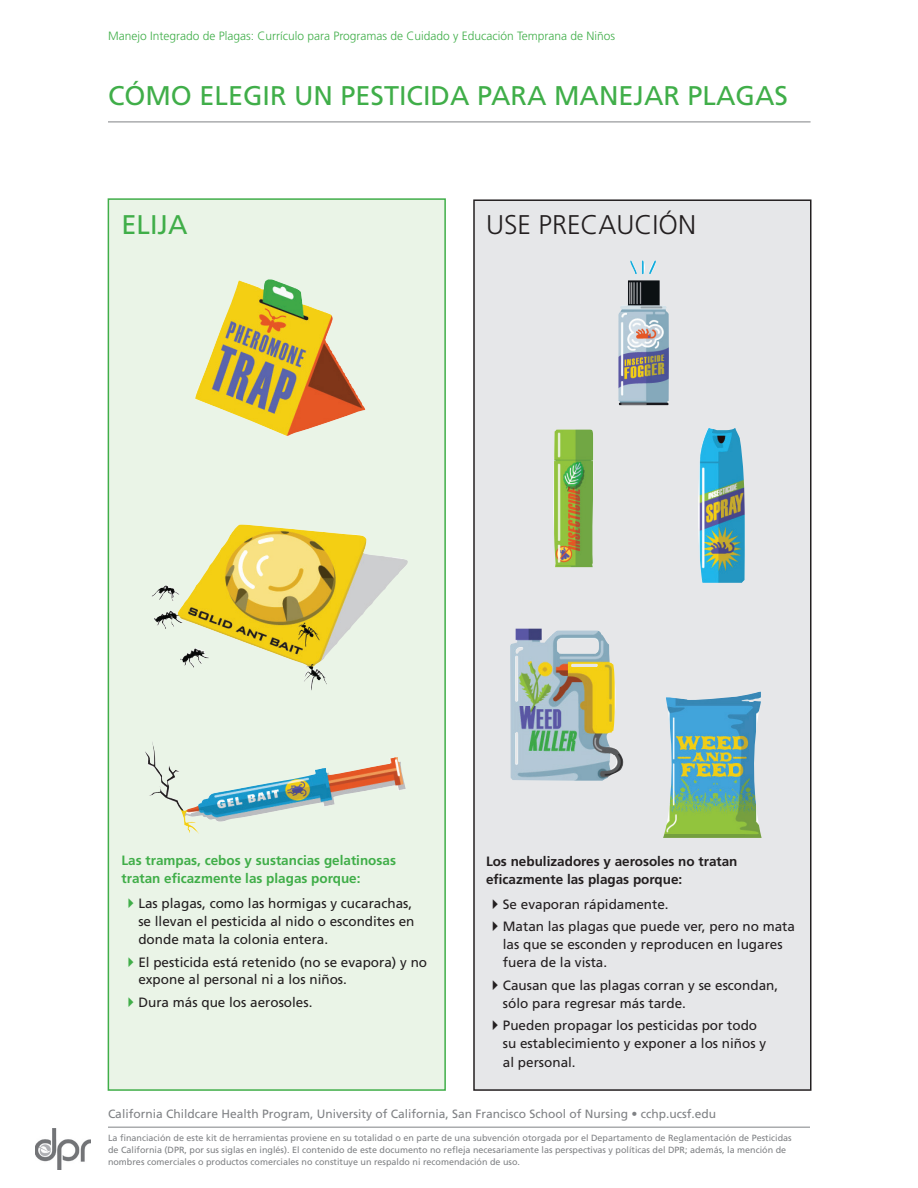
<style>
.page{position:relative;width:918px;height:1188px;background:#fff}
.page>*{position:absolute;margin:0;border:0;box-sizing:border-box;transform-origin:0 0}
.t1{font:27px "Frutiger";color:#40ae49}
.t2{font:300 27px "Frutiger";color:#231f20}
.t3{font:13.5px/18px "Frutiger";color:#231f20}
.t4{font:700 13.5px/18px "Frutiger";color:#40ae49}
.t5{font:700 13.5px/18px "Frutiger";color:#231f20}
.t6{font:12px "Frutiger";color:#808285}
.t7{font:300 12px "Frutiger";color:#40ae49}
.t8{font:9px/12px "Frutiger";color:#808285}
</style>
<div class="page">
<div style="left:108px;top:198px;width:338px;height:893px;background:#eaf4e7;border:2px solid #40ae49"></div>
<hr style="left:108px;top:122px;width:703px;height:1px;background:#808285">
<img style="left:195px;top:280px;width:170px;height:156px">
<img style="left:152px;top:525px;width:256px;height:165px">
<img style="left:145px;top:742px;width:261px;height:92px">
<div style="left:474px;top:200px;width:337px;height:890px;background:#e6e7e9"></div>
<div style="left:473px;top:199px;width:339px;height:892px;border:2px solid #231f20"></div>
<img style="left:618px;top:260px;width:51px;height:145px">
<img style="left:553px;top:430px;width:41px;height:137px">
<img style="left:510px;top:629px;width:114px;height:152px">
<img style="left:663px;top:692px;width:99px;height:146px">
<img style="left:698px;top:428px;width:47px;height:155px">
<hr style="left:108px;top:1127px;width:702px;height:1px;background:#808285">
<img style="left:35px;top:1129px;width:55px;height:41px">
<p class="t7" style="left:108px;top:30px;width:509px">Manejo Integrado de Plagas: Currículo para Programas de Cuidado y Educación Temprana de Niños</p>
<h1 class="t1" style="left:108px;top:80px;width:682px">CÓMO ELEGIR UN PESTICIDA PARA MANEJAR PLAGAS</h1>
<h1 class="t1" style="left:122px;top:209px;width:68px">ELIJA</h1>
<h1 class="t2" style="left:486px;top:209px;width:212px">USE PRECAUCIÓN</h1>
<p class="t4" style="left:122px;top:851px;width:276px">Las trampas, cebos y sustancias gelatinosas tratan eficazmente las plagas porque:</p>
<p class="t3" style="left:138px;top:894px;width:278px">Las plagas, como las hormigas y cucarachas, se llevan el pesticida al nido o escondites en donde mata la colonia entera.</p>
<p class="t3" style="left:138px;top:953px;width:290px">El pesticida está retenido (no se evapora) y no expone al personal ni a los niños.</p>
<p class="t3" style="left:138px;top:993px;width:176px">Dura más que los aerosoles.</p>
<p class="t5" style="left:486px;top:852px;width:253px">Los nebulizadores y aerosoles no tratan eficazmente las plagas porque:</p>
<p class="t3" style="left:503px;top:893px;width:294px;line-height:22.5px">Se evaporan rápidamente.<br>Matan las plagas que puede ver, pero no mata</p>
<p class="t3" style="left:503px;top:936px;width:281px">las que se esconden y reproducen en lugares fuera de la vista.</p>
<p class="t3" style="left:503px;top:976px;width:277px">Causan que las plagas corran y se escondan, sólo para regresar más tarde.</p>
<p class="t3" style="left:503px;top:1016px;width:265px">Pueden propagar los pesticidas por todo su establecimiento y exponer a los niños y al personal.</p>
<p class="t6" style="left:108px;top:1107px;width:610px">California Childcare Health Program, University of California, San Francisco School of Nursing • cchp.ucsf.edu</p>
<p class="t8" style="left:108px;top:1132px;width:685px">La financiación de este kit de herramientas proviene en su totalidad o en parte de una subvención otorgada por el Departamento de Reglamentación de Pesticidas de California (DPR, por sus siglas en inglés). El contenido de este documento no refleja necesariamente las perspectivas y políticas del DPR; además, la mención de nombres comerciales o productos comerciales no constituye un respaldo ni recomendación de uso.</p>
</div>
